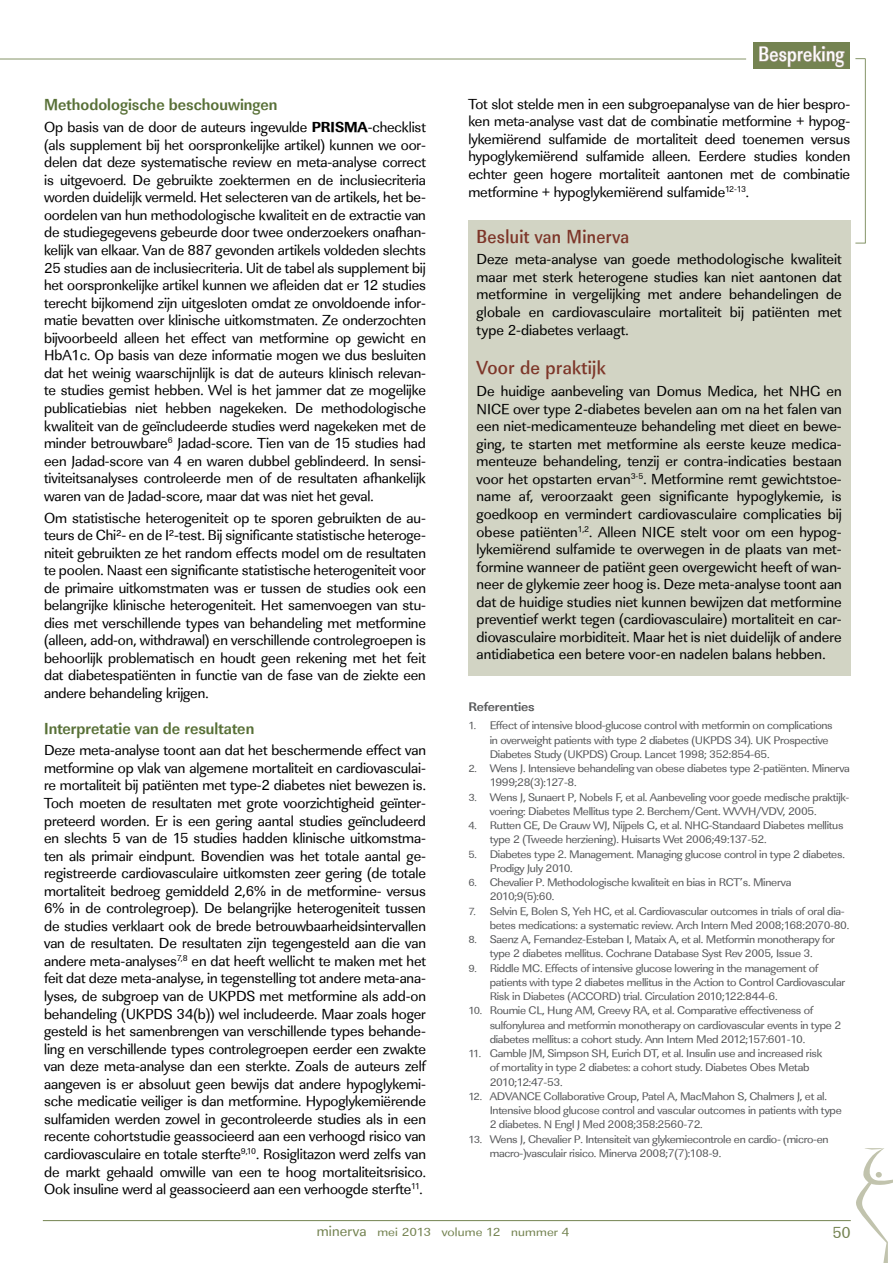
<style>
.page{position:relative;width:893px;height:1263px;background:#fff}
.page>*{position:absolute;margin:0;border:0;box-sizing:border-box;transform-origin:0 0}
.t1{font:500 21.45px "Linear Std Nr";letter-spacing:.015em;color:#fff;scale:.91 1}
.t2{font:500 19.5px "Linear Std Nr";letter-spacing:.015em;color:#7d3629}
.t3{font:500 19.5px "Linear Std Cd";letter-spacing:.015em;color:#7d3629}
.t4{font:700 16.5px "Linear Std Cd";color:#587037}
.t5{font:16.5px "Linear Std";color:#748351}
.t6{font:15px/17.5px "Linear Std";letter-spacing:-.01em;color:#000;text-align:justify}
.t7{font:700 12.9px "Linear Std";letter-spacing:-.015em;color:#58595b;scale:1.05 1}
.t8{font:12.15px "Linear Std";letter-spacing:.01em;color:#748351;scale:1.11 1}
.t9{font:11.4px/14.2px "Linear Std";letter-spacing:-.025em;color:#58595b;scale:1.05 1}
.s1{font-family:"Linear Std Xbold"}
.s2{font-size:10.65px}
.s3{font-size:15px}
</style>
<div class="page">
<hr style="left:43px;top:1220px;width:808px;height:1px;background:#748351">
<div style="left:753px;top:43px;width:97px;height:26px;background:#748351"></div>
<svg style="left:759px;top:45px;width:86px;height:23px"></svg>
<div style="left:468px;top:220px;width:382px;height:456px;background:#d2d4c4"></div>
<hr style="left:0;top:59px;width:746px;height:1px;background:#667942">
<hr style="left:865px;top:59px;width:1px;height:184px;background:#667942">
<svg style="left:856px;top:1148px;width:37px;height:115px"></svg>
<p class="t4" style="left:44px;top:95px;width:235px">Methodologische beschouwingen</p>
<p class="t6" style="left:44px;top:118px;width:383px">Op basis van de door de auteurs ingevulde <span class="s1">PRISMA</span>-checklist (als supplement bij het oorspronkelijke artikel) kunnen we oor&shy;delen dat deze systematische review en meta-analyse correct is uitgevoerd. De gebruikte zoektermen en de inclusiecriteria worden duidelijk vermeld. Het selecteren van de artikels, het be&shy;oordelen van hun methodologische kwaliteit en de extractie van de studiegegevens gebeurde door twee onderzoekers onafhan&shy;kelijk van elkaar. Van de 887 gevonden artikels voldeden slechts 25 studies aan de inclusiecriteria. Uit de tabel als supplement bij het oorspronkelijke artikel kunnen we afleiden dat er 12 studies terecht bijkomend zijn uitgesloten omdat ze onvoldoende infor&shy;matie bevatten over klinische uitkomstmaten. Ze onderzochten bijvoorbeeld alleen het effect van metformine op gewicht en HbA1c. Op basis van deze informatie mogen we dus besluiten dat het weinig waarschijnlijk is dat de auteurs klinisch relevan&shy;te studies gemist hebben. Wel is het jammer dat ze mogelijke publicatiebias niet hebben nagekeken. De methodologische kwaliteit van de geïncludeerde studies werd nagekeken met de minder betrouwbare<sup>6</sup> Jadad-score. Tien van de 15 studies had een Jadad-score van 4 en waren dubbel geblindeerd. In sensi&shy;tiviteitsanalyses controleerde men of de resultaten afhankelijk waren van de Jadad-score, maar dat was niet het geval.</p>
<p class="t6" style="left:44px;top:509px;width:383px">Om statistische heterogeniteit op te sporen gebruikten de au&shy;teurs de Chi²- en de I²-test. Bij significante statistische heteroge&shy;niteit gebruikten ze het random effects model om de resultaten te poolen. Naast een significante statistische heterogeniteit voor de primaire uitkomstmaten was er tussen de studies ook een belangrijke klinische heterogeniteit. Het samenvoegen van stu&shy;dies met verschillende types van behandeling met metformine (alleen, add-on, withdrawal) en verschillende controlegroepen is behoorlijk problematisch en houdt geen rekening met het feit dat diabetespatiënten in functie van de fase van de ziekte een andere behandeling krijgen.</p>
<p class="t4" style="left:44px;top:718px;width:212px">Interpretatie van de resultaten</p>
<p class="t6" style="left:44px;top:742px;width:383px">Deze meta-analyse toont aan dat het beschermende effect van metformine op vlak van algemene mortaliteit en cardiovasculai&shy;re mortaliteit bij patiënten met type-2 diabetes niet bewezen is.<br>Toch moeten de resultaten met grote voorzichtigheid geïnter&shy;preteerd worden. Er is een gering aantal studies geïncludeerd en slechts 5 van de 15 studies hadden klinische uitkomstma&shy;ten als primair eindpunt. Bovendien was het totale aantal ge&shy;registreerde cardiovasculaire uitkomsten zeer gering (de totale mortaliteit bedroeg gemiddeld 2,6% in de metformine- versus 6% in de controlegroep). De belangrijke heterogeniteit tussen de studies verklaart ook de brede betrouwbaarheidsintervallen van de resultaten. De resultaten zijn tegengesteld aan die van andere meta-analyses<sup>7,8</sup> en dat heeft wellicht te maken met het feit dat deze meta-analyse, in tegenstelling tot andere meta-ana&shy;lyses, de subgroep van de UKPDS met metformine als add-on behandeling (UKPDS 34(b)) wel includeerde. Maar zoals hoger gesteld is het samenbrengen van verschillende types behande&shy;ling en verschillende types controlegroepen eerder een zwakte van deze meta-analyse dan een sterkte. Zoals de auteurs zelf aangeven is er absoluut geen bewijs dat andere hypoglykemi&shy;sche medicatie veiliger is dan metformine. Hypoglykemiërende sulfamiden werden zowel in gecontroleerde studies als in een recente cohortstudie geassocieerd aan een verhoogd risico van cardiovasculaire en totale sterfte<sup>9,10</sup>. Rosiglitazon werd zelfs van de markt gehaald omwille van een te hoog mortaliteitsrisico.<br>Ook insuline werd al geassocieerd aan een verhoogde sterfte<sup>11</sup>.</p>
<h1 class="t1" style="left:758px;top:41px;width:96px">Bespreking</h1>
<p class="t6" style="left:468px;top:95px;width:383px">Tot slot stelde men in een subgroepanalyse van de hier bespro&shy;ken meta-analyse vast dat de combinatie metformine + hypog&shy;lykemiërend sulfamide de mortaliteit deed toenemen versus hypoglykemiërend sulfamide alleen. Eerdere studies konden echter geen hogere mortaliteit aantonen met de combinatie metformine + hypoglykemiërend sulfamide<sup>12-13</sup>.</p>
<h2 class="t2" style="left:477px;top:224px;width:154px">Besluit van Minerva</h2>
<p class="t6" style="left:477px;top:251px;width:367px">Deze meta-analyse van goede methodologische kwaliteit maar met sterk heterogene studies kan niet aantonen dat metformine in vergelijking met andere behandelingen de globale en cardiovasculaire mortaliteit bij patiënten met type 2-diabetes verlaagt.</p>
<h2 class="t3" style="left:477px;top:356px;width:131px">Voor de praktijk</h2>
<p class="t6" style="left:477px;top:382px;width:367px">De huidige aanbeveling van Domus Medica, het NHG en NICE over type 2-diabetes bevelen aan om na het falen van een niet-medicamenteuze behandeling met dieet en bewe&shy;ging, te starten met metformine als eerste keuze medica&shy;menteuze behandeling, tenzij er contra-indicaties bestaan voor het opstarten ervan<sup>3-5</sup>. Metformine remt gewichtstoe&shy;name af, veroorzaakt geen significante hypoglykemie, is goedkoop en vermindert cardiovasculaire complicaties bij obese patiënten<sup>1,2</sup>. Alleen NICE stelt voor om een hypog&shy;lykemiërend sulfamide te overwegen in de plaats van met&shy;formine wanneer de patiënt geen overgewicht heeft of wan&shy;neer de glykemie zeer hoog is. Deze meta-analyse toont aan dat de huidige studies niet kunnen bewijzen dat metformine preventief werkt tegen (cardiovasculaire) mortaliteit en car&shy;diovasculaire morbiditeit. Maar het is niet duidelijk of andere antidiabetica een betere voor-en nadelen balans hebben.</p>
<p class="t7" style="left:468px;top:699px;width:65px">Referenties</p>
<p class="t9" style="left:490px;top:719px;width:328px;text-indent:-21px"><span class="s2">1.</span> Effect of intensive blood-glucose control with metformin on complications in overweight patients with type 2 diabetes (UKPDS 34). UK Prospective<br>Diabetes Study (UKPDS) Group. Lancet 1998; 352:854-65.</p>
<p class="t9" style="left:490px;top:761px;width:345px;text-indent:-21px"><span class="s2">2.</span> Wens J. Intensieve behandeling van obese diabetes type 2-patiënten. Minerva<br>1999;28(3):127-8.</p>
<p class="t9" style="left:490px;top:790px;width:344px;text-indent:-21px"><span class="s2">3.</span> Wens J, Sunaert P, Nobels F, et al. Aanbeveling voor goede medische praktijk&shy;voering: Diabetes Mellitus type 2. Berchem/Gent. WVVH/VDV, 2005.</p>
<p class="t9" style="left:490px;top:818px;width:338px;text-indent:-21px"><span class="s2">4.</span> Rutten GE, De Grauw WJ, Nijpels G, et al. NHG-Standaard Diabetes mellitus type 2 (Tweede herziening). Huisarts Wet 2006;49:137-52.</p>
<p class="t9" style="left:490px;top:847px;width:340px;text-indent:-21px"><span class="s2">5.</span> Diabetes type 2. Management. Managing glucose control in type 2 diabetes.<br>Prodigy July 2010.</p>
<p class="t9" style="left:490px;top:875px;width:289px;text-indent:-21px"><span class="s2">6.</span> Chevalier P. Methodologische kwaliteit en bias in RCT’s. Minerva<br>2010;9(5):60.</p>
<p class="t9" style="left:490px;top:904px;width:344px;text-indent:-21px"><span class="s2">7.</span> Selvin E, Bolen S, Yeh HC, et al. Cardiovascular outcomes in trials of oral dia&shy;betes medications: a systematic review. Arch Intern Med 2008;168:2070-80.</p>
<p class="t9" style="left:468px;top:932px;width:351px;text-align:center"><span class="s2">8.</span> Saenz A, Fernandez-Esteban I, Mataix A, et al. Metformin monotherapy for type 2 diabetes mellitus. Cochrane Database Syst Rev 2005, Issue 3.</p>
<p class="t9" style="left:490px;top:961px;width:340px;text-indent:-21px"><span class="s2">9.</span> Riddle MC. Effects of intensive glucose lowering in the management of patients with type 2 diabetes mellitus in the Action to Control Cardiovascular<br>Risk in Diabetes (ACCORD) trial. Circulation 2010;122:844-6.</p>
<p class="t9" style="left:490px;top:1004px;width:336px;text-indent:-21px"><span class="s2">10.</span> Roumie CL, Hung AM, Greevy RA, et al. Comparative effectiveness of sulfonylurea and metformin monotherapy on cardiovascular events in type 2 diabetes mellitus: a cohort study. Ann Intern Med 2012;157:601-10.</p>
<p class="t9" style="left:490px;top:1046px;width:318px;text-indent:-21px"><span class="s2">11.</span> Gamble JM, Simpson SH, Eurich DT, et al. Insulin use and increased risk of mortality in type 2 diabetes: a cohort study. Diabetes Obes Metab<br>2010;12:47-53.</p>
<p class="t9" style="left:490px;top:1089px;width:337px;text-indent:-21px"><span class="s2">12.</span> ADVANCE Collaborative Group, Patel A, MacMahon S, Chalmers J, et al.<br>Intensive blood glucose control and vascular outcomes in patients with type<br>2 diabetes. N Engl J Med 2008;358:2560-72.</p>
<p class="t9" style="left:490px;top:1132px;width:324px;text-indent:-21px"><span class="s2">13.</span> Wens J, Chevalier P. Intensiteit van glykemiecontrole en cardio- (micro-en macro-)vasculair risico. Minerva 2008;7(7):108-9.</p>
<p class="t8" style="left:317px;top:1224px;width:229px"><span class="s3">minerva</span> mei 2013 volume 12 nummer 4</p>
<p class="t5" style="left:832px;top:1223px;width:20px">50</p>
</div>
